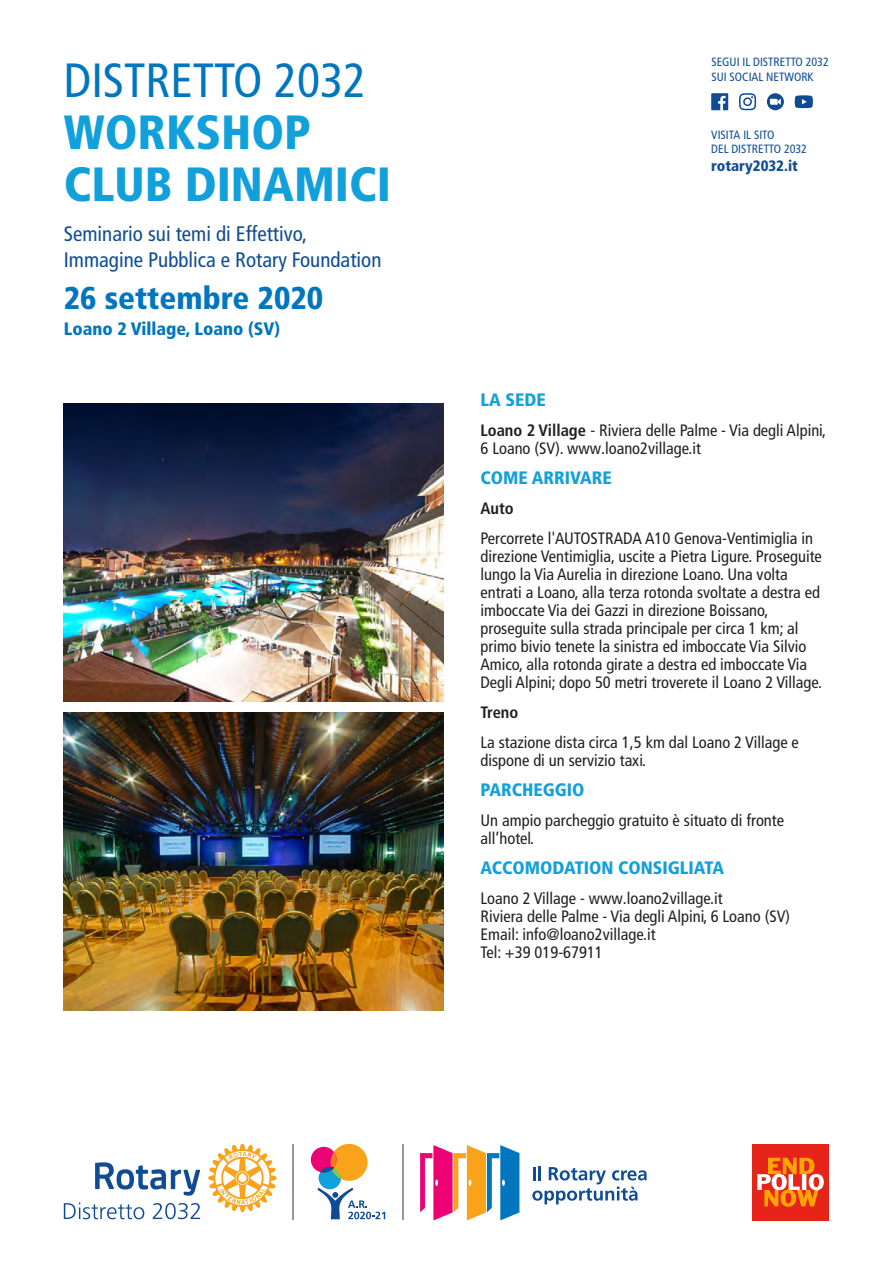
<style>
.page{position:relative;width:893px;height:1263px;background:#fff}
.page>*{position:absolute;margin:0;border:0;box-sizing:border-box;transform-origin:0 0}
.t1{font:900 condensed 48px/52.1px "Frutiger LT Pro";color:#12a0db}
.t2{font:condensed 48px "Frutiger LT Pro";color:#0076bf}
.t3{font:900 condensed 31.5px "Frutiger LT Pro";color:#0076bf}
.t4{font:condensed 21px/25.2px "Frutiger LT Pro";color:#0f4c95}
.t5{font:900 condensed 18px "Frutiger LT Pro";color:#12a0db}
.t6{font:900 condensed 18px "Frutiger LT Pro";color:#0076bf}
.t7{font:condensed 16.5px/18px "Frutiger LT Pro";color:#231f20}
.t8{font:700 condensed 16.5px "Frutiger LT Pro";color:#231f20}
.t9{font:900 condensed 15px "Frutiger LT Pro";color:#0f4c95}
.t10{font:condensed 12px/14.4px "Frutiger LT Pro";color:#0f4c95}
.s1{font-weight:700}
</style>
<div class="page">
<hr style="left:293px;top:1144px;width:1px;height:76px;background:#939598">
<hr style="left:402px;top:1144px;width:1px;height:76px;background:#939598">
<hr style="left:538px;top:1166px;width:3px;height:14px;background:#0f4c95">
<svg style="left:532px;top:1167px;width:115px;height:37px"></svg>
<svg style="left:420px;top:1145px;width:99px;height:75px"></svg>
<svg style="left:95px;top:1162px;width:105px;height:34px"></svg>
<svg style="left:208px;top:1144px;width:68px;height:68px"></svg>
<svg style="left:64px;top:1202px;width:80px;height:17px"></svg>
<svg style="left:153px;top:1203px;width:47px;height:16px"></svg>
<div style="left:319px;top:1167px;width:22px;height:22px;background:#12a0db;border-radius:50%"></div>
<div style="left:331px;top:1144px;width:36px;height:37px;background:#f9a31b;border-radius:50%"></div>
<div style="left:311px;top:1147px;width:26px;height:25px;background:#ed0275;border-radius:50%"></div>
<svg style="left:320px;top:1152px;width:21px;height:27px"></svg>
<svg style="left:317px;top:1187px;width:68px;height:32px"></svg>
<svg style="left:711px;top:93px;width:17px;height:17px"></svg>
<svg style="left:739px;top:93px;width:17px;height:17px"></svg>
<svg style="left:795px;top:95px;width:18px;height:13px"></svg>
<svg style="left:767px;top:93px;width:17px;height:17px"></svg>
<div style="left:752px;top:1144px;width:77px;height:76px;background:#e72419"></div>
<svg style="left:757px;top:1158px;width:67px;height:49px"></svg>
<img style="left:64px;top:404px;width:380px;height:298px">
<img style="left:64px;top:712px;width:380px;height:298px">
<h1 class="t2" style="left:64px;top:52px;width:304px">DISTRETTO 2032</h1>
<h1 class="t1" style="left:64px;top:106px;width:329px">WORKSHOP<br>CLUB DINAMICI</h1>
<p class="t4" style="left:64px;top:222px;width:319px">Seminario sui temi di Effettivo,<br>Immagine Pubblica e Rotary Foundation</p>
<h2 class="t3" style="left:64px;top:279px;width:261px">26 settembre 2020</h2>
<p class="t6" style="left:64px;top:318px;width:218px">Loano 2 Village, Loano (SV)</p>
<p class="t10" style="left:711px;top:55px;width:119px">SEGUI IL DISTRETTO 2032<br>SUI SOCIAL NETWORK</p>
<p class="t10" style="left:711px;top:127px;width:97px">VISITA IL SITO<br>DEL DISTRETTO 2032</p>
<p class="t9" style="left:711px;top:157px;width:88px">rotary2032.it</p>
<p class="t5" style="left:480px;top:389px;width:67px">LA SEDE</p>
<p class="t7" style="left:480px;top:421px;width:347px"><span class="s1">Loano 2 Village</span> - Riviera delle Palme - Via degli Alpini,<br>6 Loano (SV). www.loano2village.it</p>
<p class="t5" style="left:480px;top:467px;width:133px">COME ARRIVARE</p>
<p class="t8" style="left:480px;top:498px;width:35px">Auto</p>
<p class="t7" style="left:480px;top:529px;width:343px">Percorrete l'AUTOSTRADA A10 Genova-Ventimiglia in direzione Ventimiglia, uscite a Pietra Ligure. Proseguite lungo la Via Aurelia in direzione Loano. Una volta entrati a Loano, alla terza rotonda svoltate a destra ed imboccate Via dei Gazzi in direzione Boissano, proseguite sulla strada principale per circa 1 km; al primo bivio tenete la sinistra ed imboccate Via Silvio Amico, alla rotonda girate a destra ed imboccate Via Degli Alpini; dopo 50 metri troverete il Loano 2 Village.</p>
<p class="t8" style="left:480px;top:702px;width:39px">Treno</p>
<p class="t7" style="left:480px;top:733px;width:320px">La stazione dista circa 1,5 km dal Loano 2 Village e dispone di un servizio taxi.</p>
<p class="t5" style="left:480px;top:779px;width:106px">PARCHEGGIO</p>
<p class="t7" style="left:480px;top:811px;width:305px">Un ampio parcheggio gratuito è situato di fronte all’hotel.</p>
<p class="t5" style="left:480px;top:857px;width:245px">ACCOMODATION CONSIGLIATA</p>
<p class="t7" style="left:480px;top:889px;width:311px">Loano 2 Village - www.loano2village.it<br>Riviera delle Palme - Via degli Alpini, 6 Loano (SV)<br>Email: info@loano2village.it<br>Tel: +39 019-67911</p>
</div>
